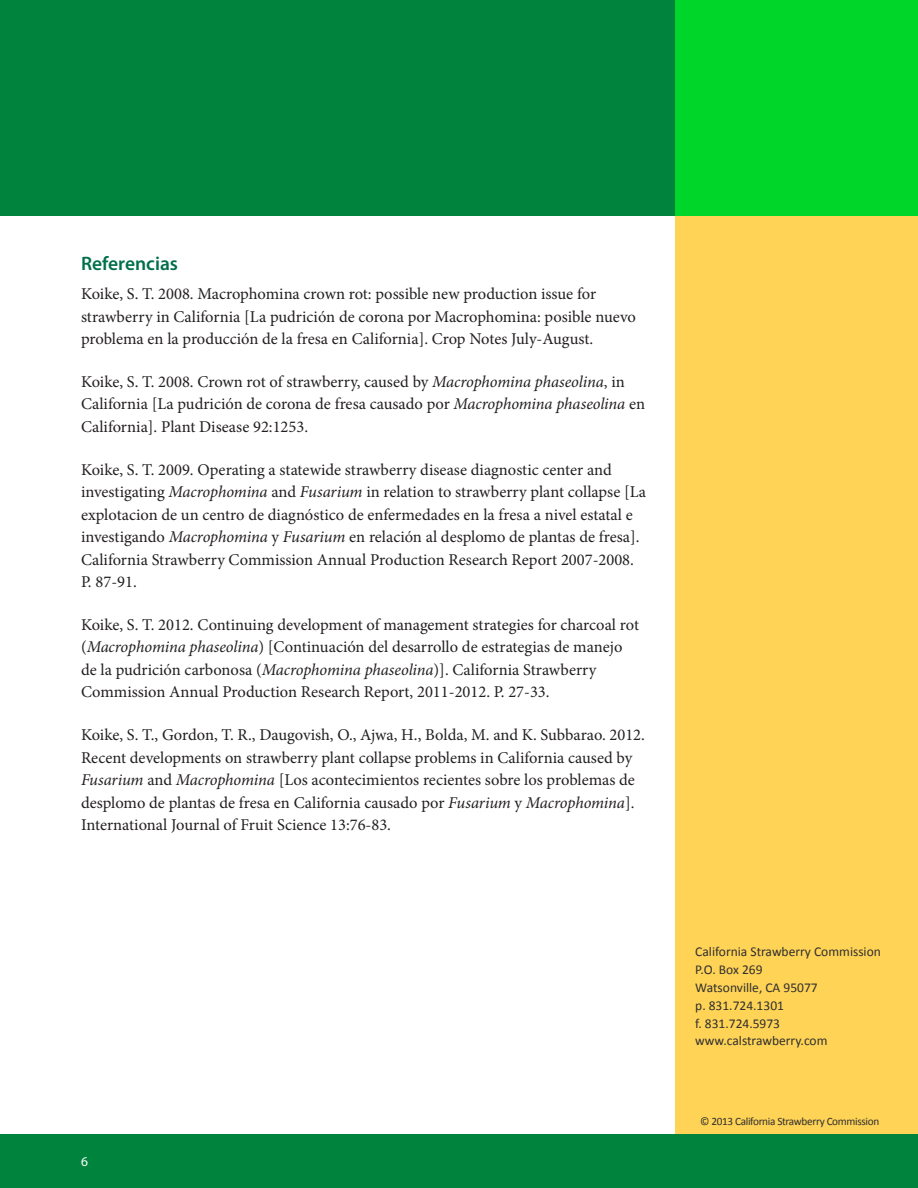
<style>
.page{position:relative;width:918px;height:1188px;background:#fff}
.page>*{position:absolute;margin:0;border:0;box-sizing:border-box;transform-origin:0 0}
.t1{font:600 19.5px "Myriad Pro";color:#007049}
.t2{font:16.5px/22.5px "Minion Pro";color:#231f20}
.t3{font:13.5px "Calibri";color:#312f30}
.t4{font:13.5px "Myriad Pro";color:#fff}
.t5{font:11.25px "Calibri";letter-spacing:-.03em;color:#312f30}
.s1{font-style:italic}
</style>
<div class="page">
<div style="left:0;top:0;width:918px;height:215px;background:#00843d"></div>
<svg style="left:675px;top:0;width:243px;height:1134px;background:#cdd34d"></svg>
<div style="left:0;top:1134px;width:918px;height:54px;background:#00843d"></div>
<p class="t1" style="left:81px;top:251px;width:99px">Referencias</p>
<p class="t2" style="left:81px;top:283px;width:556px">Koike, S. T. 2008. Macrophomina crown rot: possible new production issue for strawberry in California [La pudrición de corona por Macrophomina: posible nuevo problema en la producción de la fresa en California]. Crop Notes July-August.</p>
<p class="t2" style="left:81px;top:370px;width:566px">Koike, S. T. 2008. Crown rot of strawberry, caused by <span class="s1">Macrophomina phaseolina</span>, in<br>California [La pudrición de corona de fresa causado por <span class="s1">Macrophomina phaseolina</span> en<br>California]. Plant Disease 92:1253.</p>
<p class="t2" style="left:81px;top:458px;width:567px">Koike, S. T. 2009. Operating a statewide strawberry disease diagnostic center and investigating <span class="s1">Macrophomina</span> and <span class="s1">Fusarium</span> in relation to strawberry plant collapse [La explotacion de un centro de diagnóstico de enfermedades en la fresa a nivel estatal e investigando <span class="s1">Macrophomina</span> y <span class="s1">Fusarium</span> en relación al desplomo de plantas de fresa].<br>California Strawberry Commission Annual Production Research Report 2007-2008.<br>P. 87-91.</p>
<p class="t2" style="left:81px;top:613px;width:560px">Koike, S. T. 2012. Continuing development of management strategies for charcoal rot (<span class="s1">Macrophomina phaseolina</span>) [Continuación del desarrollo de estrategias de manejo de la pudrición carbonosa (<span class="s1">Macrophomina phaseolina</span>)]. California Strawberry Commission Annual Production Research Report, 2011-2012. P. 27-33.</p>
<p class="t2" style="left:81px;top:724px;width:565px">Koike, S. T., Gordon, T. R., Daugovish, O., Ajwa, H., Bolda, M. and K. Subbarao. 2012.<br>Recent developments on strawberry plant collapse problems in California caused by <span class="s1">Fusarium</span> and <span class="s1">Macrophomina</span> [Los acontecimientos recientes sobre los problemas de desplomo de plantas de fresa en California causado por <span class="s1">Fusarium</span> y <span class="s1">Macrophomina</span>].<br>International Journal of Fruit Science 13:76-83.</p>
<p class="t4" style="left:81px;top:1153px;width:8px">6</p>
<p class="t3" style="left:695px;top:943px;width:187px">California Strawberry Commission</p>
<p class="t3" style="left:695px;top:961px;width:69px">P.O. Box 269</p>
<p class="t3" style="left:695px;top:979px;width:124px">Watsonville, CA 95077</p>
<p class="t3" style="left:695px;top:997px;width:90px">p. 831.724.1301</p>
<p class="t3" style="left:695px;top:1015px;width:86px">f. 831.724.5973</p>
<p class="t3" style="left:695px;top:1032px;width:134px">www.calstrawberry.com</p>
<p class="t5" style="left:700px;top:1114px;width:181px">© 2013 California Strawberry Commission</p>
</div>
